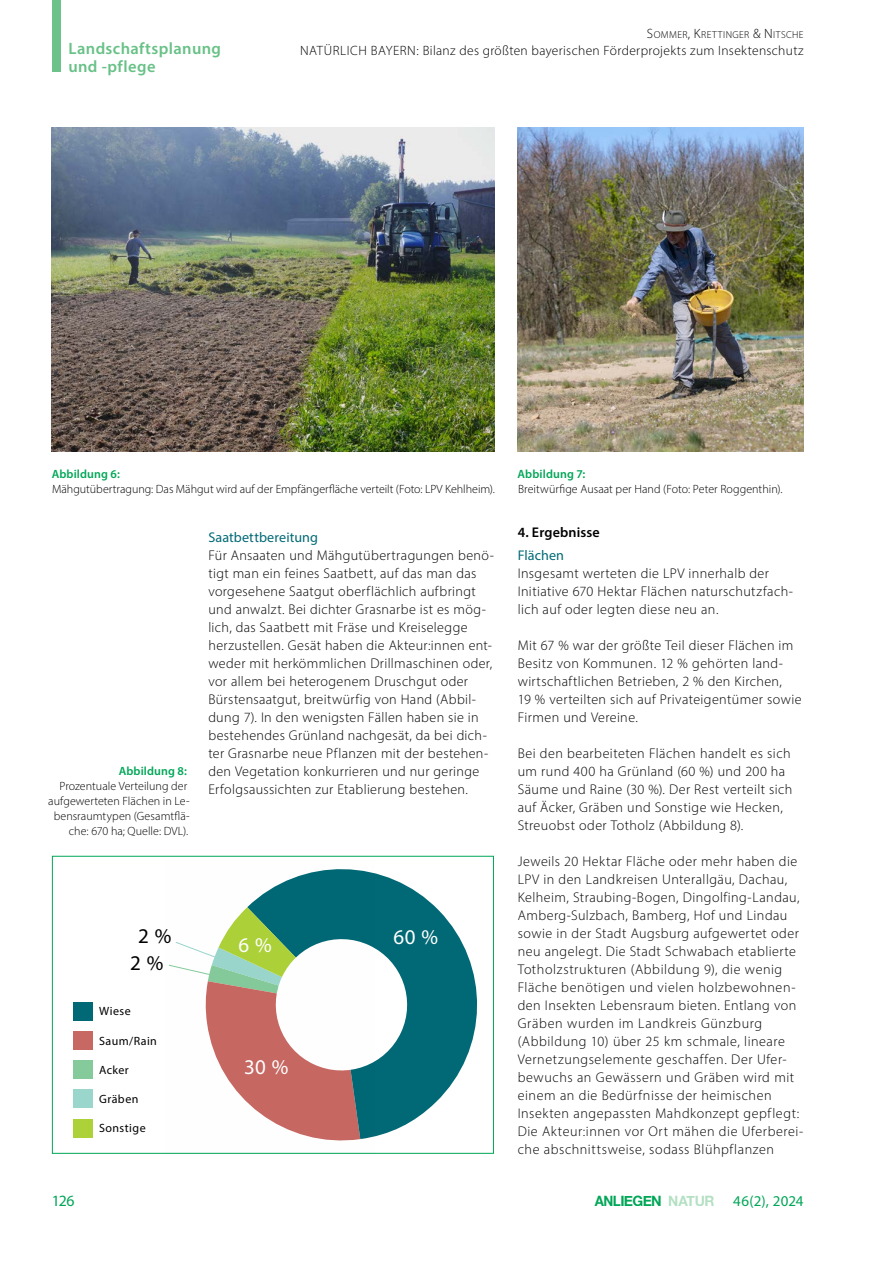
<style>
.page{position:relative;width:893px;height:1263px;background:#fff}
.page>*{position:absolute;margin:0;border:0;box-sizing:border-box;transform-origin:0 0}
.TAB_copy{font:21px "Myriad Pro";color:#fff}
.TAB_copy-2{font:21px "Myriad Pro";color:#000}
.t1{font:600 16.5px/18px "Myriad Pro";letter-spacing:.025em;color:#68c187}
.t2{font:15.75px "Myriad Pro";color:#00a657}
.t3{font:15px "Myriad Pro";letter-spacing:.005em;color:#00a657}
.t4{font:700 14.25px "Helvetica Neue";letter-spacing:-.035em;color:#00a657;scale:.94 1}
.P__Fließtext_2Sp{font:300 14.1px/18px "Myriad Pro";letter-spacing:.03em;color:#000}
.H2__Subline_Fliess_Aufzählung_Einzug{font:14.1px "Myriad Pro";letter-spacing:.005em;color:#006975}
.H1__Headline_Fliess{font:600 14.1px "Myriad Pro";letter-spacing:.01em;color:#000}
.t5{font:300 13.5px "Myriad Pro";letter-spacing:.025em;color:#000}
.Bildlegende_rechtsbündig{font:300 12px/15px "Myriad Pro";color:#000;text-align:right}
.Bildlegende_headline_rechtsbündig{font:600 12px "Myriad Pro";letter-spacing:.01em;color:#00a657}
.P__Fließtext_2Sp-2{font:12px "Myriad Pro";letter-spacing:.04em;color:#000}
.t6{font:300 10.2px "Myriad Pro";letter-spacing:.04em;color:#000}
.s1{font-size:13.5px}
.s2{color:rgb(104 193 135/.5)}
</style>
<div class="page">
<img style="left:52px;top:128px;width:442px;height:324px">
<img style="left:518px;top:128px;width:286px;height:324px">
<svg style="left:247px;top:855px;width:244px;height:264px"></svg>
<svg style="left:375px;top:907px;width:41px;height:230px"></svg>
<div style="left:73px;top:1002px;width:19px;height:18px;background:#006975"></div>
<div style="left:73px;top:1031px;width:19px;height:18px;background:#c76862"></div>
<div style="left:73px;top:1060px;width:19px;height:18px;background:#85ca9b"></div>
<div style="left:73px;top:1090px;width:19px;height:18px;background:#9ad6cc"></div>
<div style="left:73px;top:1119px;width:19px;height:18px;background:#add138"></div>
<img style="left:165px;top:859px;width:210px;height:295px">
<div style="left:52px;top:0;width:8px;height:71px;background:#68c187"></div>
<p class="t1" style="left:68px;top:39px;width:154px">Landschaftsplanung und -pflege</p>
<p class="t6" style="left:647px;top:28px;width:158px"><span class="s1">S</span>OMMER<span class="s1">, K</span>RETTINGER <span class="s1">&amp; N</span> ITSCHE</p>
<p class="t5" style="left:300px;top:42px;width:505px">NATÜRLICH BAYERN: Bilanz des größten bayerischen Förderprojekts zum Insektenschutz</p>
<p class="Bildlegende_headline_rechtsbündig" style="left:52px;top:466px;width:70px">Abbildung 6:</p>
<p class="Bildlegende_rechtsbündig" style="left:52px;top:481px;width:444px">Mähgutübertragung: Das Mähgut wird auf der Empfängerfläche verteilt (Foto: LPV Kehlheim).</p>
<p class="Bildlegende_headline_rechtsbündig" style="left:119px;top:763px;width:70px">Abbildung 8:</p>
<p class="Bildlegende_rechtsbündig" style="left:48px;top:778px;width:143px">Prozentuale Verteilung der aufgewerteten Flächen in Le&shy;bensraumtypen (Gesamtflä&shy;che: 670 ha; Quelle: DVL).</p>
<h2 class="H2__Subline_Fliess_Aufzählung_Einzug" style="left:208px;top:528px;width:111px">Saatbettbereitung</h2>
<p class="P__Fließtext_2Sp" style="left:208px;top:546px;width:287px">Für Ansaaten und Mähgutübertragungen benö&shy;tigt man ein feines Saatbett, auf das man das vorgesehene Saatgut oberflächlich aufbringt und anwalzt. Bei dichter Grasnarbe ist es mög&shy;lich, das Saatbett mit Fräse und Kreiselegge herzustellen. Gesät haben die Akteur:innen ent&shy;weder mit herkömmlichen Drillmaschinen oder, vor allem bei heterogenem Druschgut oder Bürstensaatgut, breitwürfig von Hand (Abbil&shy;dung 7). In den wenigsten Fällen haben sie in bestehendes Grünland nachgesät, da bei dich&shy;ter Grasnarbe neue Pflanzen mit der bestehen&shy;den Vegetation konkurrieren und nur geringe Erfolgsaussichten zur Etablierung bestehen.</p>
<p class="TAB_copy-2" style="left:138px;top:923px;width:35px">2 %</p>
<p class="TAB_copy-2" style="left:130px;top:950px;width:35px">2 %</p>
<p class="P__Fließtext_2Sp-2" style="left:99px;top:1004px;width:33px">Wiese</p>
<p class="P__Fließtext_2Sp-2" style="left:99px;top:1033px;width:59px">Saum/Rain</p>
<p class="P__Fließtext_2Sp-2" style="left:99px;top:1062px;width:31px">Acker</p>
<p class="P__Fließtext_2Sp-2" style="left:99px;top:1092px;width:41px">Gräben</p>
<p class="P__Fließtext_2Sp-2" style="left:99px;top:1121px;width:48px">Sonstige</p>
<p class="TAB_copy" style="left:239px;top:932px;width:35px">6 %</p>
<p class="TAB_copy" style="left:244px;top:1054px;width:46px">30 %</p>
<p class="TAB_copy" style="left:393px;top:924px;width:46px">60 %</p>
<p class="Bildlegende_headline_rechtsbündig" style="left:517px;top:466px;width:69px">Abbildung 7:</p>
<p class="Bildlegende_rechtsbündig" style="left:518px;top:481px;width:266px">Breitwürfige Ausaat per Hand (Foto: Peter Roggenthin).</p>
<h1 class="H1__Headline_Fliess" style="left:518px;top:523px;width:83px">4. Ergebnisse</h1>
<h2 class="H2__Subline_Fliess_Aufzählung_Einzug" style="left:518px;top:546px;width:48px">Flächen</h2>
<p class="P__Fließtext_2Sp" style="left:518px;top:564px;width:277px">Insgesamt werteten die LPV innerhalb der<br>Initiative 670 Hektar Flächen naturschutzfach&shy;lich auf oder legten diese neu an.</p>
<p class="P__Fließtext_2Sp" style="left:518px;top:636px;width:285px">Mit 67 % war der größte Teil dieser Flächen im Besitz von Kommunen. 12 % gehörten land&shy;wirtschaftlichen Betrieben, 2 % den Kirchen,<br>19 % verteilten sich auf Privateigentümer sowie Firmen und Vereine.</p>
<p class="P__Fließtext_2Sp" style="left:518px;top:744px;width:276px">Bei den bearbeiteten Flächen handelt es sich um rund 400 ha Grünland (60 %) und 200 ha Säume und Raine (30 %). Der Rest verteilt sich auf Äcker, Gräben und Sonstige wie Hecken, Streuobst oder Totholz (Abbildung 8).</p>
<p class="P__Fließtext_2Sp" style="left:518px;top:852px;width:287px">Jeweils 20 Hektar Fläche oder mehr haben die LPV in den Landkreisen Unterallgäu, Dachau, Kelheim, Straubing-Bogen, Dingolfing-Landau, Amberg-Sulzbach, Bamberg, Hof und Lindau sowie in der Stadt Augsburg aufgewertet oder neu angelegt. Die Stadt Schwabach etablierte Totholzstrukturen (Abbildung 9), die wenig Fläche benötigen und vielen holzbewohnen&shy;den Insekten Lebensraum bieten. Entlang von Gräben wurden im Landkreis Günzburg (Abbildung 10) über 25 km schmale, lineare Vernetzungselemente geschaffen. Der Ufer&shy;bewuchs an Gewässern und Gräben wird mit einem an die Bedürfnisse der heimischen Insekten angepassten Mahdkonzept gepflegt:<br>Die Akteur:innen vor Ort mähen die Uferberei&shy;che abschnittsweise, sodass Blühpflanzen</p>
<p class="t4" style="left:595px;top:1189px;width:129px">ANLIEGEN <span class="s2">NATUR</span></p>
<p class="t2" style="left:52px;top:1191px;width:24px">126</p>
<p class="t3" style="left:733px;top:1191px;width:72px">46(2), 2024</p>
</div>
